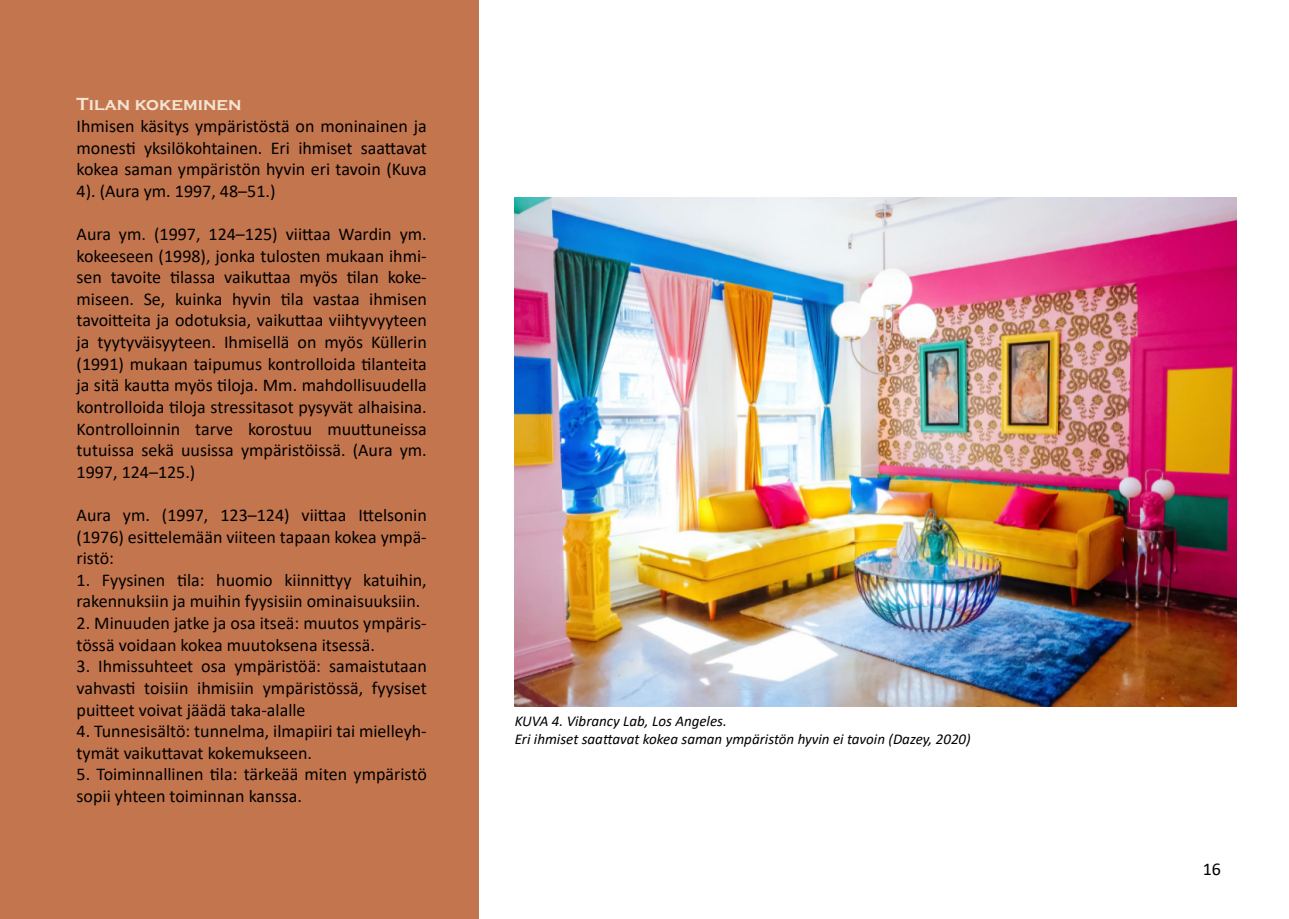
<style>
.page{position:relative;width:1289px;height:919px;background:#fff}
.page>*{position:absolute;margin:0;border:0;box-sizing:border-box;transform-origin:0 0}
.t1{font:18px/21.6px "Calibri";color:#000;text-align:justify}
.t2{font:700 18px "Copperplate Gothic";color:#f4e5d3}
.t3{font:italic 15px/18px "Calibri";color:#000}
</style>
<div class="page">
<div style="left:0;top:0;width:478px;height:918px;background:#c3754e"></div>
<img style="left:514px;top:197px;width:722px;height:509px">
<p class="t2" style="left:77px;top:94px;width:166px">Tilan kokeminen</p>
<p class="t1" style="left:77px;top:115px;width:352px">Ihmisen käsitys ympäristöstä on moninainen ja monesti yksilökohtainen. Eri ihmiset saattavat kokea saman ympäristön hyvin eri tavoin (Kuva 4). (Aura ym. 1997, 48–51.)</p>
<p class="t1" style="left:77px;top:223px;width:352px">Aura ym. (1997, 124–125) viittaa Wardin ym. kokeeseen (1998), jonka tulosten mukaan ihmi&shy;sen tavoite tilassa vaikuttaa myös tilan koke&shy;miseen. Se, kuinka hyvin tila vastaa ihmisen tavoitteita ja odotuksia, vaikuttaa viihtyvyyteen ja tyytyväisyyteen. Ihmisellä on myös Küllerin (1991) mukaan taipumus kontrolloida tilanteita ja sitä kautta myös tiloja. Mm. mahdollisuudella kontrolloida tiloja stressitasot pysyvät alhaisina.<br>Kontrolloinnin tarve korostuu muuttuneissa tutuissa sekä uusissa ympäristöissä. (Aura ym.<br>1997, 124–125.)</p>
<p class="t1" style="left:77px;top:503px;width:352px">Aura ym. (1997, 123–124) viittaa Ittelsonin (1976) esittelemään viiteen tapaan kokea ympä&shy;ristö:</p>
<p class="t1" style="left:77px;top:568px;width:352px">1. Fyysinen tila: huomio kiinnittyy katuihin, rakennuksiin ja muihin fyysisiin ominaisuuksiin.</p>
<p class="t1" style="left:77px;top:611px;width:352px">2. Minuuden jatke ja osa itseä: muutos ympäris&shy;tössä voidaan kokea muutoksena itsessä.</p>
<p class="t1" style="left:77px;top:655px;width:352px">3. Ihmissuhteet osa ympäristöä: samaistutaan vahvasti toisiin ihmisiin ympäristössä, fyysiset puitteet voivat jäädä taka-alalle</p>
<p class="t1" style="left:77px;top:719px;width:352px">4. Tunnesisältö: tunnelma, ilmapiiri tai mielleyh&shy;tymät vaikuttavat kokemukseen.</p>
<p class="t1" style="left:77px;top:763px;width:352px">5. Toiminnallinen tila: tärkeää miten ympäristö sopii yhteen toiminnan kanssa.</p>
<p class="t3" style="left:514px;top:711px;width:457px">KUVA 4. Vibrancy Lab, Los Angeles.<br>Eri ihmiset saattavat kokea saman ympäristön hyvin ei tavoin (Dazey, 2020)</p>
<p class="t1" style="left:1202px;top:857px;width:20px">16</p>
</div>
